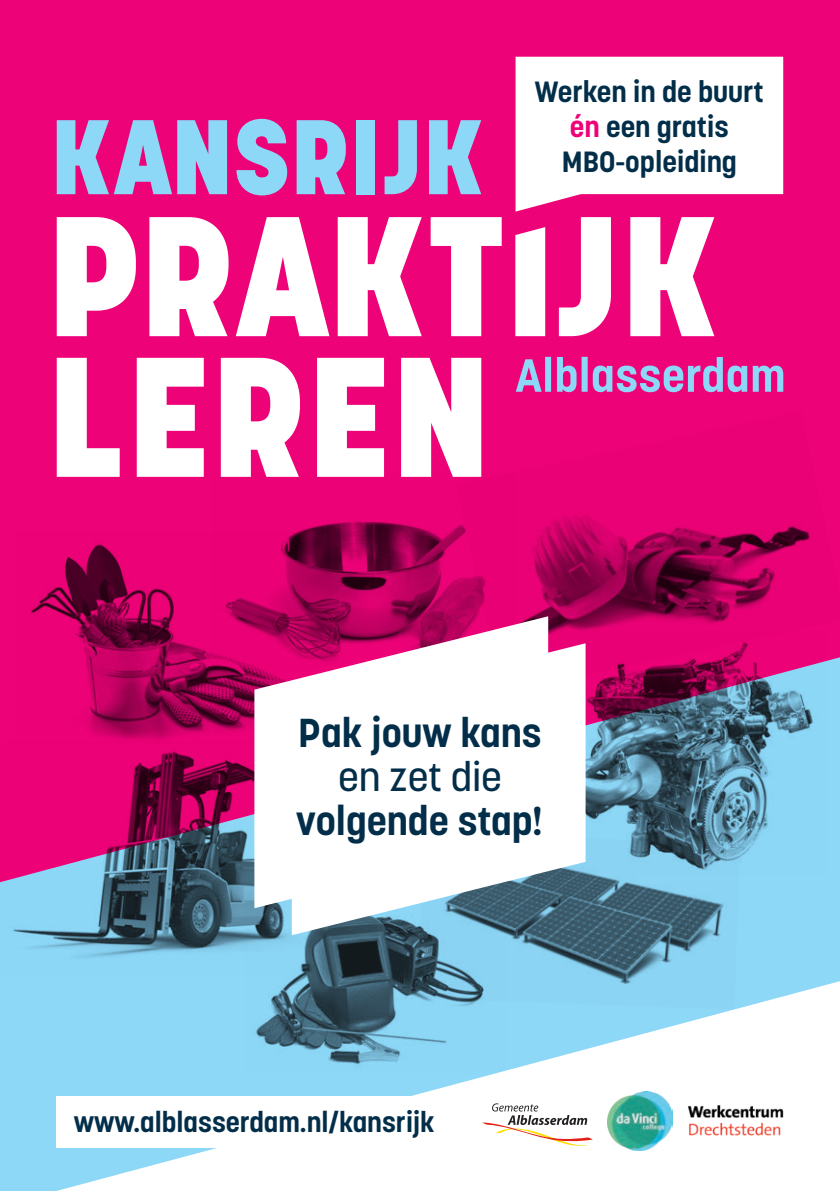
<style>
.page{position:relative;width:840px;height:1191px;background:#fff}
.page>*{position:absolute;margin:0;border:0;box-sizing:border-box;transform-origin:0 0}
.t1{font:700 40px "Korolev";color:#032e49}
.t2{font:500 40px "Korolev";color:#032e49}
.t3{font:700 29px "Korolev";color:#032e49}
.t4{font:700 28px "Korolev";color:#032e49}
.s1{color:#ed0277}
</style>
<div class="page">
<div style="left:0;top:0;width:839px;height:1191px;background:#8dd7f7"></div>
<img style="left:291px;top:935px;width:127px;height:46px">
<div style="left:0;top:0;width:839px;height:882px;background:#ed0277"></div>
<img style="left:15px;top:533px;width:239px;height:208px">
<img style="left:212px;top:473px;width:244px;height:196px">
<img style="left:418px;top:874px;width:321px;height:107px">
<svg style="left:56px;top:981px;width:783px;height:210px"></svg>
<svg style="left:515px;top:357px;width:267px;height:35px"></svg>
<svg style="left:57px;top:120px;width:170px;height:74px"></svg>
<svg style="left:236px;top:119px;width:51px;height:76px"></svg>
<svg style="left:296px;top:120px;width:49px;height:74px"></svg>
<div style="left:356px;top:120px;width:18px;height:74px;background:#8dd7f7"></div>
<svg style="left:429px;top:120px;width:52px;height:74px"></svg>
<svg style="left:384px;top:120px;width:32px;height:74px"></svg>
<svg style="left:57px;top:358px;width:63px;height:119px;background:#f799c8"></svg>
<svg style="left:137px;top:358px;width:67px;height:119px;background:#fbcce3"></svg>
<svg style="left:221px;top:358px;width:79px;height:119px;background:#fbd1e6"></svg>
<svg style="left:317px;top:358px;width:67px;height:119px;background:#fbcde4"></svg>
<svg style="left:401px;top:358px;width:80px;height:119px;background:#fcd8ea"></svg>
<svg style="left:57px;top:217px;width:79px;height:119px;background:#fab9d9"></svg>
<svg style="left:149px;top:217px;width:79px;height:119px;background:#fbd1e6"></svg>
<svg style="left:236px;top:217px;width:93px;height:119px;background:#f79ac8"></svg>
<svg style="left:337px;top:217px;width:84px;height:119px;background:#fabddb"></svg>
<svg style="left:430px;top:217px;width:71px;height:119px;background:#f790c3"></svg>
<svg style="left:630px;top:217px;width:84px;height:119px;background:#fabddc"></svg>
<svg style="left:515px;top:227px;width:30px;height:109px;background:#fef2f8"></svg>
<svg style="left:558px;top:217px;width:52px;height:119px;background:#f89eca"></svg>
<svg style="left:515px;top:57px;width:267px;height:155px;background:#fde4f0"></svg>
<div style="left:57px;top:1096px;width:428px;height:51px;background:#fff"></div>
<img style="left:585px;top:692px;width:241px;height:182px">
<img style="left:456px;top:411px;width:383px;height:281px">
<img style="left:1px;top:741px;width:321px;height:235px">
<svg style="left:254px;top:616px;width:294px;height:292px;background:#dc89b3"></svg>
<svg style="left:291px;top:643px;width:294px;height:292px;background:#e8e5ec"></svg>
<img style="left:607px;top:1091px;width:65px;height:59px">
<svg style="left:482px;top:1103px;width:110px;height:43px;background:#e8e0db"></svg>
<img style="left:686px;top:1102px;width:98px;height:38px">
<p class="t3" style="left:534px;top:74px;width:230px">Werken in de buurt</p>
<p class="t3" style="left:569px;top:109px;width:160px"><span class="s1">én</span> een gratis</p>
<p class="t3" style="left:561px;top:143px;width:177px">MBO-opleiding</p>
<p class="t1" style="left:298px;top:707px;width:245px">Pak jouw kans</p>
<p class="t2" style="left:338px;top:751px;width:165px">en zet die</p>
<p class="t1" style="left:296px;top:795px;width:249px">volgende stap!</p>
<p class="t4" style="left:74px;top:1104px;width:362px">www.alblasserdam.nl/kansrijk</p>
</div>
